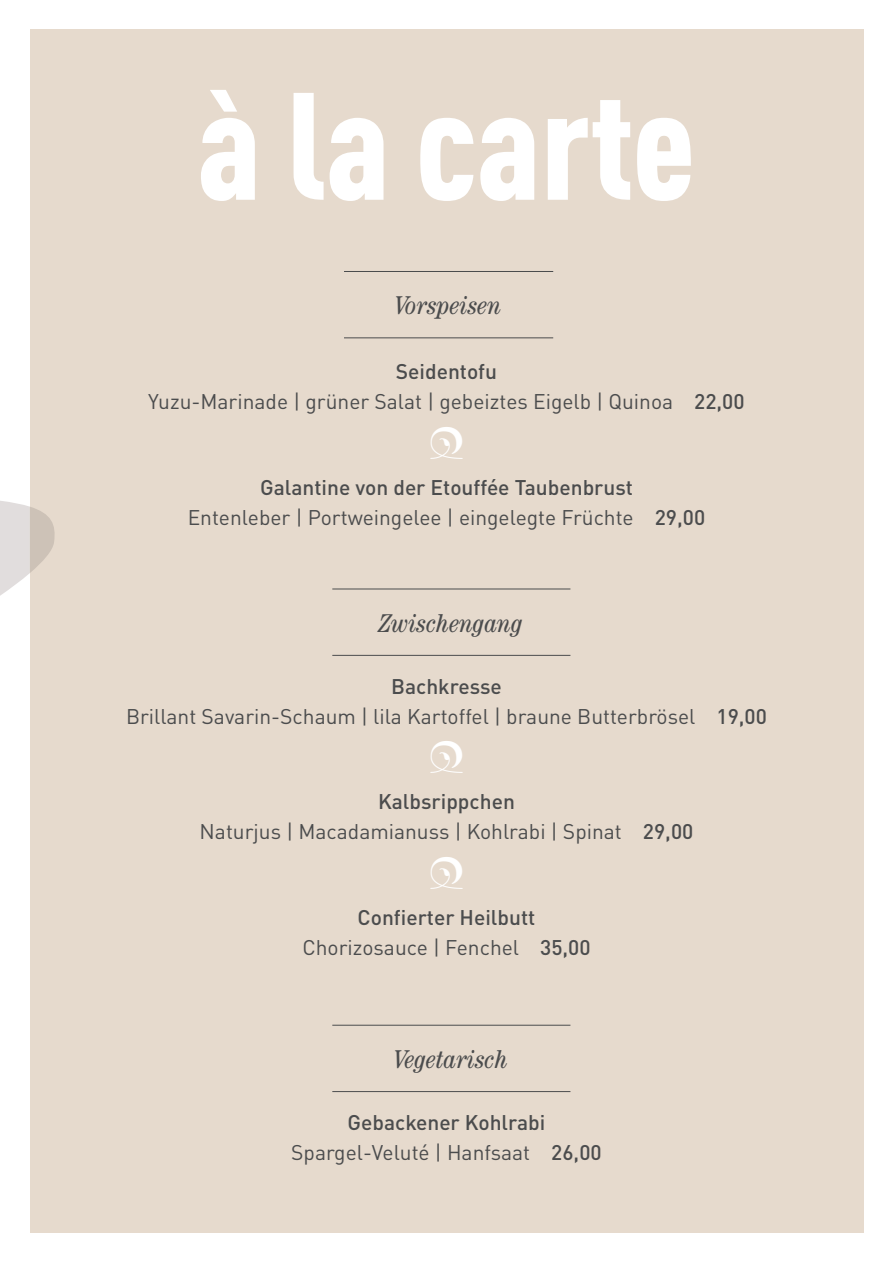
<style>
.page{position:relative;width:893px;height:1263px;background:#fff}
.page>*{position:absolute;margin:0;border:0;box-sizing:border-box;transform-origin:0 0}
.t1{font:900 condensed 150.15px "DIN Pro";color:#fff}
.t2{font:italic condensed 25.8px "Century";color:#4b4c4d}
.t3{font:21px/30px "DIN Pro";color:#4b4c4d;text-align:center}
.t4{font:500 21px/30px "DIN Pro";color:#4b4c4d;text-align:center}
.s1{font-weight:500}
.s2{font-weight:400}
</style>
<div class="page">
<div style="left:30px;top:30px;width:833px;height:1203px;background:#e6dacd"></div>
<hr style="left:344px;top:271px;width:209px;height:1px;background:#4b4c4d">
<hr style="left:344px;top:337px;width:209px;height:1px;background:#4b4c4d">
<svg style="left:0;top:501px;width:55px;height:95px"></svg>
<hr style="left:332px;top:589px;width:238px;height:1px;background:#4b4c4d">
<hr style="left:332px;top:655px;width:238px;height:1px;background:#4b4c4d">
<hr style="left:332px;top:1025px;width:238px;height:1px;background:#4b4c4d">
<hr style="left:332px;top:1091px;width:238px;height:1px;background:#4b4c4d">
<h1 class="t1" style="left:198px;top:29px;width:499px">à la carte</h1>
<p class="t2" style="left:395px;top:291px;width:108px">Vorspeisen</p>
<p class="t3" style="left:148px;top:355px;width:598px"><span class="s1">Seidentofu<br></span>Yuzu-Marinade | grüner Salat | gebeiztes Eigelb | Quinoa <span class="s1">22,00</span></p>
<p class="t3" style="left:188px;top:470px;width:519px"><span class="s1">Galantine von der Etouffée Taubenbrust<br></span>Entenleber | Portweingelee | eingelegte Früchte <span class="s1">29,00</span></p>
<p class="t2" style="left:379px;top:608px;width:145px">Zwischengang</p>
<p class="t3" style="left:126px;top:669px;width:642px"><span class="s1">Bachkresse<br></span>Brillant Savarin-Schaum | lila Kartoffel | braune Butterbrösel <span class="s1">19,00</span></p>
<p class="t3" style="left:200px;top:784px;width:495px"><span class="s1">Kalbsrippchen<br></span>Naturjus | Macadamianuss | Kohlrabi | Spinat <span class="s1">29,00</span></p>
<p class="t4" style="left:302px;top:900px;width:290px">Confierter Heilbutt<br><span class="s2">Chorizosauce | Fenchel</span> 35,00</p>
<p class="t2" style="left:395px;top:1044px;width:115px">Vegetarisch</p>
<p class="t4" style="left:291px;top:1105px;width:312px">Gebackener Kohlrabi<br><span class="s2">Spargel-Veluté | Hanfsaat</span> 26,00</p>
</div>
